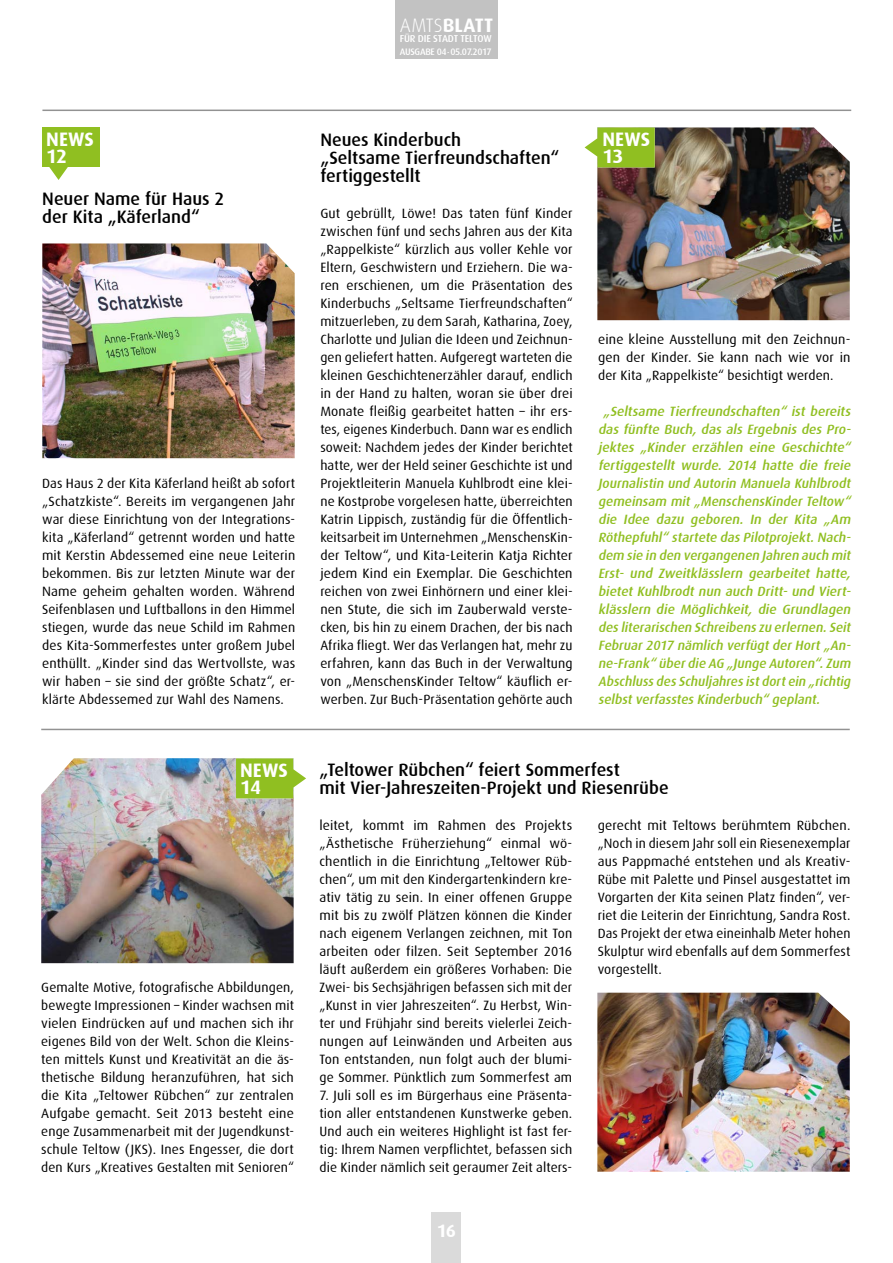
<style>
.page{position:relative;width:893px;height:1263px;background:#fff}
.page>*{position:absolute;margin:0;border:0;box-sizing:border-box;transform-origin:0 0}
.t1{font:700 19.5px/16.5px "Dax";letter-spacing:.005em;color:#fff}
.t2{font:500 18px/18px "Dax";letter-spacing:-.005em;color:#000}
.t3{font:700 18px "Dax";color:#fff}
.t4{font:13.5px/18px "Dax";letter-spacing:.01em;color:#000;text-align:justify}
.t5{font:italic 500 13.5px/18px "Dax";color:#90bf21;text-align:justify}
.t6{font:500 10.05px "Dax";letter-spacing:-.02em;color:#fff}
.t7{font:500 9.45px "Dax";letter-spacing:-.03em;color:#fff}
.s1{font-weight:300}
.s2{font-weight:700}
</style>
<div class="page">
<hr style="left:41px;top:729px;width:809px;height:1px;background:#929292">
<hr style="left:42px;top:110px;width:809px;height:1px;background:#929292">
<img style="left:41px;top:758px;width:253px;height:205px">
<img style="left:597px;top:127px;width:253px;height:193px">
<img style="left:597px;top:993px;width:253px;height:179px">
<div style="left:432px;top:1212px;width:29px;height:51px;background:#dadada"></div>
<svg style="left:236px;top:758px;width:70px;height:40px;background:#a0c841"></svg>
<div style="left:395px;top:0;width:102px;height:59px;background:#c2c2c2"></div>
<svg style="left:585px;top:127px;width:70px;height:40px;background:#9fc741"></svg>
<img style="left:42px;top:243px;width:253px;height:215px">
<div style="left:42px;top:127px;width:58px;height:40px;background:#90bf21"></div>
<svg style="left:49px;top:167px;width:19px;height:13px"></svg>
<h1 class="t1" style="left:400px;top:17px;width:95px"><span class="s1">AMTS</span>BLATT</h1>
<p class="t6" style="left:400px;top:33px;width:93px">FÜR DIE STADT TELTOW</p>
<p class="t7" style="left:400px;top:46px;width:94px">AUSGABE 04 <span class="s2">˙</span>05.07.2017</p>
<h1 class="t1" style="left:46px;top:131px;width:49px">NEWS<br>12</h1>
<h2 class="t2" style="left:42px;top:189px;width:184px">Neuer Name für Haus 2 der Kita „Käferland“</h2>
<p class="t4" style="left:42px;top:474px;width:255px">Das Haus 2 der Kita Käferland heißt ab sofort „Schatzkiste“. Bereits im vergangenen Jahr war diese Einrichtung von der Integrations&shy;kita „Käferland“ getrennt worden und hatte mit Kerstin Abdessemed eine neue Leiterin bekommen. Bis zur letzten Minute war der Name geheim gehalten worden. Während Seifenblasen und Luftballons in den Himmel stiegen, wurde das neue Schild im Rahmen des Kita-Sommerfestes unter großem Jubel enthüllt. „Kinder sind das Wertvollste, was wir haben – sie sind der größte Schatz“, er&shy;klärte Abdessemed zur Wahl des Namens.</p>
<h1 class="t1" style="left:240px;top:762px;width:49px">NEWS<br>14</h1>
<p class="t4" style="left:41px;top:978px;width:254px">Gemalte Motive, fotografische Abbildungen, bewegte Impressionen – Kinder wachsen mit vielen Eindrücken auf und machen sich ihr eigenes Bild von der Welt. Schon die Kleins&shy;ten mittels Kunst und Kreativität an die äs&shy;thetische Bildung heranzuführen, hat sich die Kita „Teltower Rübchen“ zur zentralen Aufgabe gemacht. Seit 2013 besteht eine enge Zusammenarbeit mit der Jugendkunst&shy;schule Teltow (JKS). Ines Engesser, die dort den Kurs „Kreatives Gestalten mit Senioren“</p>
<h2 class="t2" style="left:320px;top:130px;width:240px">Neues Kinderbuch<br>„Seltsame Tierfreundschaften“ fertiggestellt</h2>
<p class="t4" style="left:320px;top:204px;width:254px">Gut gebrüllt, Löwe! Das taten fünf Kinder zwischen fünf und sechs Jahren aus der Kita „Rappelkiste“ kürzlich aus voller Kehle vor Eltern, Geschwistern und Erziehern. Die wa&shy;ren erschienen, um die Präsentation des Kinderbuchs „Seltsame Tierfreundschaften“ mitzuerleben, zu dem Sarah, Katharina, Zoey, Charlotte und Julian die Ideen und Zeichnun&shy;gen geliefert hatten. Aufgeregt warteten die kleinen Geschichtenerzähler darauf, endlich in der Hand zu halten, woran sie über drei Monate fleißig gearbeitet hatten – ihr ers&shy;tes, eigenes Kinderbuch. Dann war es endlich soweit: Nachdem jedes der Kinder berichtet hatte, wer der Held seiner Geschichte ist und Projektleiterin Manuela Kuhlbrodt eine klei&shy;ne Kostprobe vorgelesen hatte, überreichten Katrin Lippisch, zuständig für die Öffentlich&shy;keitsarbeit im Unternehmen „MenschensKin&shy;der Teltow“, und Kita-Leiterin Katja Richter jedem Kind ein Exemplar. Die Geschichten reichen von zwei Einhörnern und einer klei&shy;nen Stute, die sich im Zauberwald verste&shy;cken, bis hin zu einem Drachen, der bis nach Afrika fliegt. Wer das Verlangen hat, mehr zu erfahren, kann das Buch in der Verwaltung von „MenschensKinder Teltow“ käuflich er&shy;werben. Zur Buch-Präsentation gehörte auch</p>
<h1 class="t1" style="left:602px;top:131px;width:49px">NEWS<br>13</h1>
<p class="t4" style="left:598px;top:330px;width:254px">eine kleine Ausstellung mit den Zeichnun&shy;gen der Kinder. Sie kann nach wie vor in der Kita „Rappelkiste“ besichtigt werden.</p>
<p class="t5" style="left:598px;top:402px;width:257px;text-indent:5px">„Seltsame Tierfreundschaften“ ist bereits das fünfte Buch, das als Ergebnis des Pro&shy;jektes „Kinder erzählen eine Geschichte“ fertiggestellt wurde. 2014 hatte die freie Journalistin und Autorin Manuela Kuhlbrodt gemeinsam mit „MenschensKinder Teltow“ die Idee dazu geboren. In der Kita „Am Röthepfuhl“ startete das Pilotprojekt.Nach&shy;dem sie in den vergangenen Jahren auch mit Erst- und Zweitklässlern gearbeitet hatte, bietet Kuhlbrodt nun auch Dritt- und Viert&shy;klässlern die Möglichkeit, die Grundlagen des literarischen Schreibens zu erlernen.Seit Februar 2017 nämlich verfügt der Hort „An&shy;ne-Frank“ überdie AG „Junge Autoren“.Zum Abschluss des Schuljahres istdortein „richtig selbstverfasstes Kinderbuch“ geplant.</p>
<h2 class="t2" style="left:319px;top:760px;width:351px">„Teltower Rübchen“ feiert Sommerfest<br>mit Vier-Jahreszeiten-Projekt und Riesenrübe</h2>
<p class="t4" style="left:319px;top:816px;width:254px">leitet, kommt im Rahmen des Projekts „Ästhetische Früherziehung“ einmal wö&shy;chentlich in die Einrichtung „Teltower Rüb&shy;chen“, um mit den Kindergartenkindern kre&shy;ativ tätig zu sein. In einer offenen Gruppe mit bis zu zwölf Plätzen können die Kinder nach eigenem Verlangen zeichnen, mit Ton arbeiten oder filzen. Seit September 2016 läuft außerdem ein größeres Vorhaben: Die Zwei- bis Sechsjährigen befassen sich mit der „Kunst in vier Jahreszeiten“. Zu Herbst, Win&shy;ter und Frühjahr sind bereits vielerlei Zeich&shy;nungen auf Leinwänden und Arbeiten aus Ton entstanden, nun folgt auch der blumi&shy;ge Sommer. Pünktlich zum Sommerfest am</p>
<p class="t4" style="left:319px;top:1086px;width:254px">7. Juli soll es im Bürgerhaus eine Präsenta&shy;tion aller entstandenen Kunstwerke geben.<br>Und auch ein weiteres Highlight ist fast fer&shy;tig: Ihrem Namen verpflichtet, befassen sich die Kinder nämlich seit geraumer Zeit alters-</p>
<h2 class="t3" style="left:437px;top:1220px;width:21px">16</h2>
<p class="t4" style="left:598px;top:816px;width:254px">gerecht mit Teltows berühmtem Rübchen. „Noch in diesem Jahr soll ein Riesenexemplar aus Pappmaché entstehen und als Kreativ-Rübe mit Palette und Pinsel ausgestattet im Vorgarten der Kita seinen Platz finden“, ver&shy;riet die Leiterin der Einrichtung, Sandra Rost.<br>Das Projekt der etwa eineinhalb Meter hohen Skulptur wird ebenfalls auf dem Sommerfest vorgestellt.</p>
</div>
